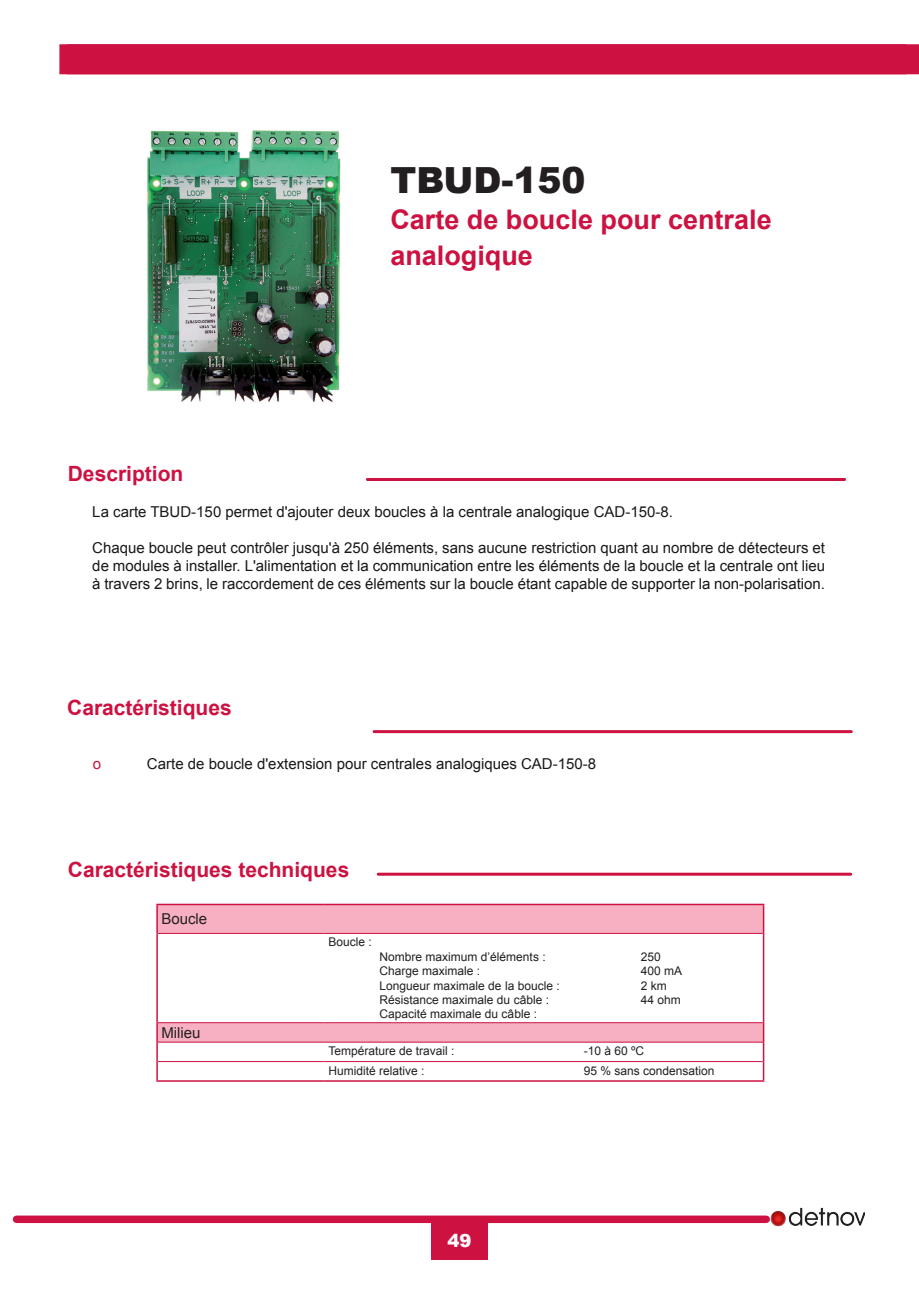
<style>
.page{position:relative;width:919px;height:1289px;background:#fff}
.page>*{position:absolute;margin:0;border:0;box-sizing:border-box;transform-origin:0 0}
.Ref{font:900 36px "Arial";color:#231f20}
.t1{font:700 27px/36px "Arial";color:#cd1141}
.t2{font:700 21px "Arial";color:#cd1141}
.t3{font:900 18px "Arial";color:#fff}
.t4{font:15px/18px "Arial";color:#1a171b;text-align:justify}
.t5{font:15px "Arial";color:#231f20}
.t6{font:15px "Arial";color:#cd1141}
.t7{font:12px "Arial";color:#231f20}
</style>
<div class="page">
<div style="left:17px;top:1215px;width:749px;height:7px;background:#cd1141"></div>
<div style="left:431px;top:1222px;width:56px;height:37px;background:#cd1141"></div>
<img style="left:767px;top:1207px;width:97px;height:20px">
<div style="left:59px;top:44px;width:847px;height:30px;background:#cd1141"></div>
<hr style="left:367px;top:478px;width:477px;height:3px;background:#cd1141">
<hr style="left:374px;top:730px;width:477px;height:3px;background:#cd1141">
<hr style="left:378px;top:872px;width:472px;height:3px;background:#cd1141">
<div style="left:157px;top:904px;width:606px;height:29px;background:#f7b0c2"></div>
<hr style="left:156px;top:903px;width:168px;height:2px;background:#cd1141">
<hr style="left:156px;top:905px;width:2px;height:28px;background:#cd1141">
<hr style="left:324px;top:903px;width:440px;height:2px;background:#cd1141">
<hr style="left:762px;top:905px;width:2px;height:28px;background:#cd1141">
<hr style="left:156px;top:933px;width:2px;height:89px;background:#cd1141">
<hr style="left:762px;top:933px;width:2px;height:89px;background:#cd1141">
<svg style="left:156px;top:1022px;width:608px;height:58px"></svg>
<hr style="left:156px;top:1080px;width:168px;height:1px;background:#cd1141">
<hr style="left:324px;top:1080px;width:440px;height:1px;background:#cd1141">
<hr style="left:158px;top:933px;width:166px;height:1px;background:#cd1141">
<hr style="left:324px;top:933px;width:438px;height:1px;background:#cd1141">
<hr style="left:158px;top:1022px;width:166px;height:1px;background:#cd1141">
<hr style="left:324px;top:1022px;width:438px;height:1px;background:#cd1141">
<hr style="left:158px;top:1041px;width:166px;height:1px;background:#cd1141">
<hr style="left:324px;top:1041px;width:438px;height:1px;background:#cd1141">
<hr style="left:158px;top:1061px;width:166px;height:1px;background:#cd1141">
<hr style="left:324px;top:1061px;width:438px;height:1px;background:#cd1141">
<img style="left:146px;top:130px;width:195px;height:272px">
<p class="t2" style="left:68px;top:459px;width:117px">Description</p>
<p class="Ref" style="left:390px;top:154px;width:197px">TBUD-150</p>
<p class="t1" style="left:390px;top:202px;width:383px">Carte de boucle pour centrale analogique</p>
<p class="t4" style="left:92px;top:502px;width:582px">La carte TBUD-150 permet d'ajouter deux boucles à la centrale analogique CAD-150-8.</p>
<p class="t4" style="left:92px;top:538px;width:734px">Chaque boucle peut contrôler jusqu'à 250 éléments, sans aucune restriction quant au nombre de détecteurs et de modules à installer. L'alimentation et la communication entre les éléments de la boucle et la centrale ont lieu à travers 2 brins, le raccordement de ces éléments sur la boucle étant capable de supporter la non-polarisation.</p>
<p class="t2" style="left:67px;top:693px;width:166px">Caractéristiques</p>
<p class="t6" style="left:93px;top:753px;width:10px">o</p>
<p class="t4" style="left:147px;top:754px;width:450px">Carte de boucle d'extension pour centrales analogiques CAD-150-8</p>
<p class="t2" style="left:68px;top:855px;width:283px">Caractéristiques techniques</p>
<p class="t5" style="left:161px;top:908px;width:47px">Boucle</p>
<p class="t7" style="left:328px;top:933px;width:45px">Boucle :</p>
<p class="t5" style="left:161px;top:1022px;width:41px">Milieu</p>
<p class="t7" style="left:379px;top:948px;width:168px">Nombre maximum d’éléments :</p>
<p class="t7" style="left:640px;top:948px;width:22px">250</p>
<p class="t7" style="left:379px;top:962px;width:102px">Charge maximale :</p>
<p class="t7" style="left:640px;top:962px;width:43px">400 mA</p>
<p class="t7" style="left:379px;top:977px;width:182px">Longueur maximale de la boucle :</p>
<p class="t7" style="left:640px;top:977px;width:28px">2 km</p>
<p class="t7" style="left:379px;top:991px;width:171px">Résistance maximale du câble :</p>
<p class="t7" style="left:640px;top:991px;width:42px">44 ohm</p>
<p class="t7" style="left:379px;top:1005px;width:159px">Capacité maximale du câble :</p>
<p class="t7" style="left:328px;top:1042px;width:128px">Température de travail :</p>
<p class="t7" style="left:583px;top:1042px;width:62px">-10 à 60 ºC</p>
<p class="t7" style="left:328px;top:1062px;width:98px">Humidité relative :</p>
<p class="t7" style="left:583px;top:1062px;width:132px">95 % sans condensation</p>
<p class="t3" style="left:447px;top:1227px;width:26px">49</p>
</div>
